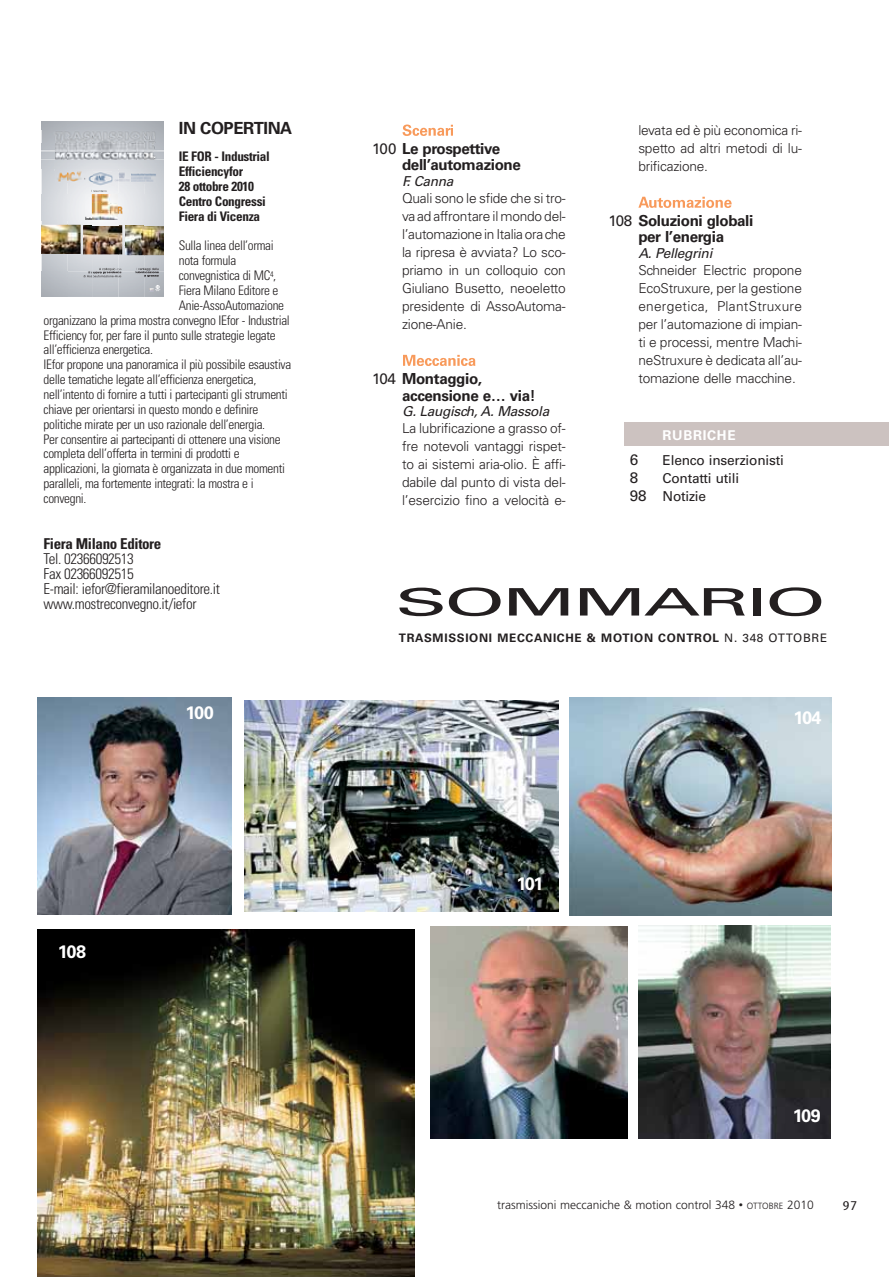
<style>
.page{position:relative;width:889px;height:1277px;background:#fff}
.page>*{position:absolute;margin:0;border:0;box-sizing:border-box;transform-origin:0 0}
.t1{font:37.95px "Univers LT";letter-spacing:-.04em;color:#231f20;scale:2.06 1}
.t2{font:700 18px "Univers LT";letter-spacing:-.08em;color:#fff}
.t3{font:700 16.65px "Univers LT";letter-spacing:-.025em;color:#231f20}
.t4{font:700 15.15px/16.6px "Univers LT";letter-spacing:-.025em;color:#231f20}
.t5{font:15.15px "Univers LT";color:#231f20}
.t6{font:300 condensed 15px/15px "Univers LT";letter-spacing:-.025em;color:#231f20}
.t7{font:700 condensed 15px "Univers LT";letter-spacing:-.025em;color:#231f20}
.t8{font:300 13.65px/18px "Univers LT";letter-spacing:-.015em;color:#231f20;text-align:justify}
.t9{font:13.65px/18px "Univers LT";letter-spacing:-.015em;color:#231f20}
.t10{font:italic 13.65px "Univers LT";letter-spacing:-.025em;color:#231f20}
.t11{font:700 13.5px "Univers LT";letter-spacing:.05em;color:#fff}
.t12{font:condensed 13.5px "Myriad";color:#231f20;scale:1.27 1}
.t13{font:300 condensed 13.2px "Univers LT";letter-spacing:-.025em;color:#231f20}
.t14{font:700 condensed 13.2px/14.9px "Univers LT";letter-spacing:-.025em;color:#231f20}
.t15{font:300 12px "Frutiger LT";color:#231f20}
.t16{font:700 11.7px "Univers LT";letter-spacing:.06em;color:#231f20}
.s1{font-weight:400}
.s2{font-size:15.15px}
.s3{font-family:"Arial";font-weight:400}
.s4{font-size:9px}
</style>
<div class="page">
<img style="left:37px;top:698px;width:194px;height:217px">
<div style="left:624px;top:422px;width:264px;height:23px;background:#ccc2c0"></div>
<svg style="left:402px;top:125px;width:51px;height:11px"></svg>
<svg style="left:403px;top:355px;width:72px;height:11px"></svg>
<svg style="left:638px;top:197px;width:93px;height:11px"></svg>
<img style="left:144px;top:225px;width:20px;height:30px">
<img style="left:93px;top:225px;width:25px;height:29px">
<svg style="left:149px;top:285px;width:12px;height:6px"></svg>
<img style="left:42px;top:121px;width:122px;height:40px">
<svg style="left:144px;top:136px;width:10px;height:7px"></svg>
<img style="left:42px;top:182px;width:25px;height:114px">
<svg style="left:42px;top:161px;width:43px;height:21px"></svg>
<img style="left:67px;top:169px;width:97px;height:51px">
<img style="left:67px;top:171px;width:16px;height:11px">
<svg style="left:84px;top:190px;width:40px;height:4px"></svg>
<svg style="left:112px;top:161px;width:52px;height:23px"></svg>
<img style="left:67px;top:220px;width:26px;height:76px">
<img style="left:118px;top:220px;width:26px;height:76px">
<img style="left:93px;top:254px;width:25px;height:42px">
<img style="left:144px;top:255px;width:20px;height:16px">
<svg style="left:83px;top:268px;width:39px;height:10px"></svg>
<svg style="left:135px;top:268px;width:24px;height:9px"></svg>
<img style="left:144px;top:291px;width:20px;height:5px">
<img style="left:569px;top:698px;width:262px;height:217px">
<img style="left:430px;top:927px;width:197px;height:211px">
<img style="left:638px;top:926px;width:192px;height:212px">
<img style="left:244px;top:700px;width:314px;height:211px">
<img style="left:38px;top:930px;width:376px;height:347px">
<p class="t3" style="left:179px;top:120px;width:115px">IN COPERTINA</p>
<p class="t14" style="left:179px;top:150px;width:93px">IE FOR - Industrial<br>Efficiencyfor<br>28 ottobre 2010<br>Centro Congressi<br>Fiera di Vicenza</p>
<p class="t13" style="left:179px;top:239px;width:96px">Sulla linea dell’ormai</p>
<p class="t13" style="left:179px;top:254px;width:59px">nota formula</p>
<p class="t13" style="left:179px;top:269px;width:99px">convegnistica di MC<sup>4</sup>,</p>
<p class="t13" style="left:179px;top:284px;width:101px">Fiera Milano Editore e</p>
<p class="t13" style="left:179px;top:299px;width:107px">Anie-AssoAutomazione</p>
<p class="t13" style="left:44px;top:314px;width:248px">organizzano la prima mostra convegno IEfor - Industrial</p>
<p class="t13" style="left:44px;top:329px;width:233px">Efficiency for, per fare il punto sulle strategie legate</p>
<p class="t13" style="left:44px;top:343px;width:111px">all’efficienza energetica.</p>
<p class="t13" style="left:44px;top:358px;width:249px">IEfor propone una panoramica il più possibile esaustiva</p>
<p class="t13" style="left:44px;top:373px;width:214px">delle tematiche legate all’efficienza energetica,</p>
<p class="t13" style="left:44px;top:388px;width:246px">nell’intento di fornire a tutti i partecipanti gli strumenti</p>
<p class="t13" style="left:44px;top:403px;width:216px">chiave per orientarsi in questo mondo e definire</p>
<p class="t13" style="left:44px;top:418px;width:223px">politiche mirate per un uso razionale dell’energia.</p>
<p class="t13" style="left:44px;top:433px;width:238px">Per consentire ai partecipanti di ottenere una visione</p>
<p class="t13" style="left:44px;top:447px;width:197px">completa dell’offerta in termini di prodotti e</p>
<p class="t13" style="left:44px;top:462px;width:243px">applicazioni, la giornata è organizzata in due momenti</p>
<p class="t13" style="left:44px;top:477px;width:211px">paralleli, ma fortemente integrati: la mostra e i</p>
<p class="t13" style="left:44px;top:492px;width:44px">convegni.</p>
<p class="t7" style="left:44px;top:536px;width:119px">Fiera Milano Editore</p>
<p class="t6" style="left:44px;top:552px;width:178px">Tel. 02366092513<br>Fax 02366092515<br>E-mail: iefor@fieramilanoeditore.it www.mostreconvegno.it/iefor</p>
<h2 class="t2" style="left:58px;top:943px;width:30px">108</h2>
<h2 class="t2" style="left:185px;top:704px;width:30px">100</h2>
<p class="t4" style="left:402px;top:141px;width:120px;text-indent:-30px"><span class="s1">100</span> Le prospettive dell’automazione</p>
<p class="t10" style="left:402px;top:173px;width:53px">F. Canna</p>
<p class="t8" style="left:402px;top:190px;width:165px">Quali sono le sfide che si tro&shy;va ad affrontare il mondo del&shy;l’automazione in Italia ora che la ripresa è avviata? Lo sco&shy;priamo in un colloquio con Giuliano Busetto, neoeletto presidente di AssoAutoma&shy;zione-Anie.</p>
<p class="t4" style="left:402px;top:371px;width:135px;text-indent:-30px"><span class="s1">104</span> Montaggio, accensione e… via!</p>
<p class="t10" style="left:402px;top:404px;width:149px">G. Laugisch, A. Massola</p>
<p class="t8" style="left:402px;top:420px;width:165px">La lubrificazione a grasso of&shy;fre notevoli vantaggi rispet&shy;to ai sistemi aria-olio. È affi&shy;dabile dal punto di vista del&shy;l’esercizio fino a velocità e-</p>
<p class="t8" style="left:638px;top:122px;width:165px">levata ed è più economica ri&shy;spetto ad altri metodi di lu&shy;brificazione.</p>
<p class="t4" style="left:608px;top:213px;width:146px;text-align:center"><span class="s1">108</span> Soluzioni globali per l’energia</p>
<p class="t10" style="left:638px;top:245px;width:76px">A. Pellegrini</p>
<p class="t8" style="left:638px;top:262px;width:165px">Schneider Electric propone EcoStruxure, per la gestione energetica, PlantStruxure per l’automazione di impian&shy;ti e processi, mentre Machi&shy;neStruxure è dedicata all’au - tomazione delle macchine.</p>
<p class="t11" style="left:662px;top:428px;width:74px">RUBRICHE</p>
<p class="t5" style="left:629px;top:454px;width:10px">6</p>
<p class="t9" style="left:662px;top:453px;width:123px">Elenco inserzionisti</p>
<p class="t5" style="left:629px;top:472px;width:10px">8</p>
<p class="t9" style="left:629px;top:471px;width:111px;text-indent:33px">Contatti utili<br><span class="s2">98</span> Notizie</p>
<h1 class="t1" style="left:395px;top:588px;width:211px">SOMMARIO</h1>
<p class="t16" style="left:399px;top:633px;width:430px">TRASMISSIONI MECCANICHE &amp; MOTION CONTROL <span class="s1">N. 348 OTTOBRE</span></p>
<h2 class="t2" style="left:516px;top:875px;width:29px">101</h2>
<h2 class="t2" style="left:793px;top:709px;width:30px">104</h2>
<h2 class="t2" style="left:792px;top:1107px;width:30px">109</h2>
<p class="t15" style="left:497px;top:1198px;width:318px">trasmissioni meccaniche &amp; motion control 348 <span class="s3">•</span> <span class="s4">OTTOBRE</span> 2010</p>
<p class="t12" style="left:842px;top:1199px;width:13px">97</p>
</div>
